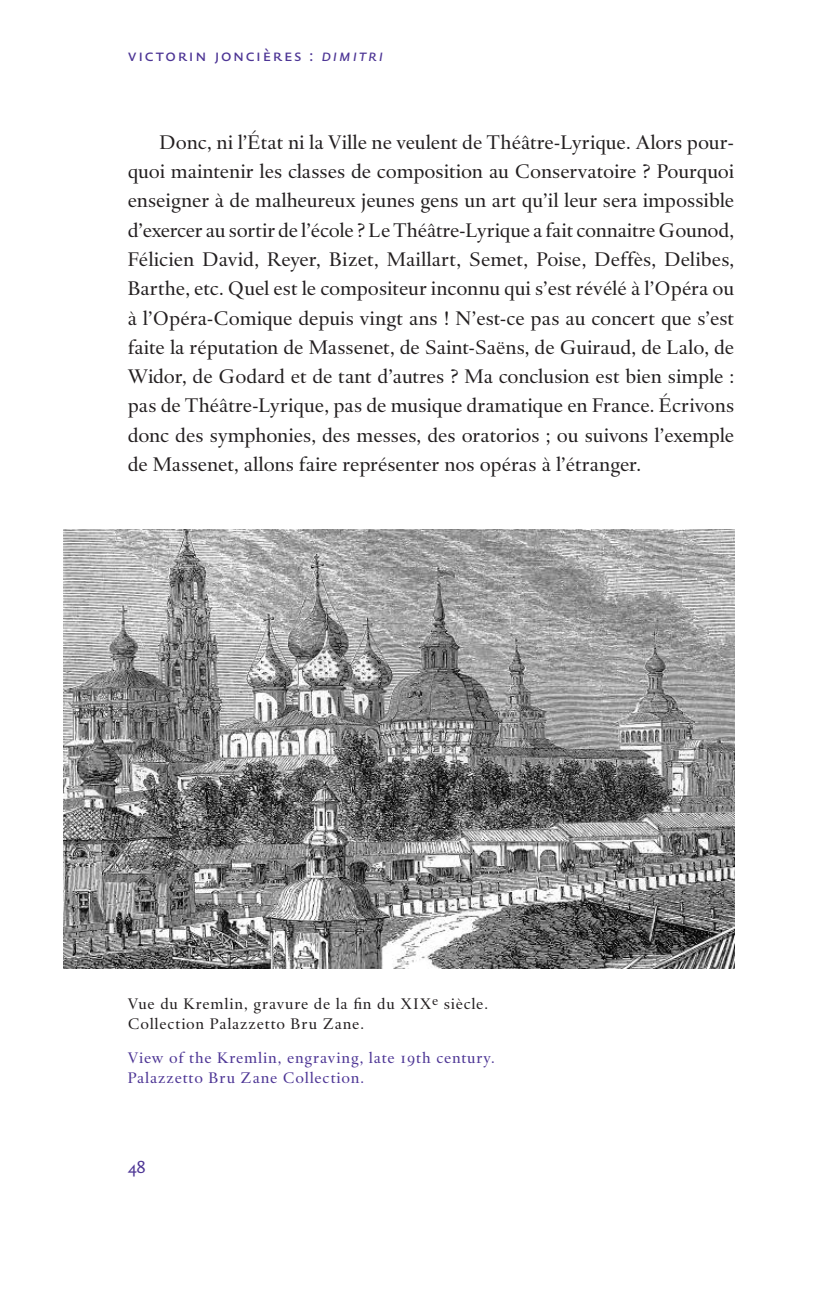
<style>
.page{position:relative;width:830px;height:1289px;background:#fff}
.page>*{position:absolute;margin:0;border:0;box-sizing:border-box;transform-origin:0 0}
.t1{font:20.25px/29.2px "DTL Haarlemmer SD";color:#231f20;text-align:justify}
.t2{font:18px "DTL Haarlemmer D Sans Caps";letter-spacing:.095em;color:#4d3595}
.t3{font:15.75px/20.2px "DTL Haarlemmer SD";letter-spacing:.05em;color:#4d3595}
.t4{font:15.75px/20.2px "DTL Haarlemmer SD";letter-spacing:.05em;color:#231f20}
.s1{font-style:italic}
</style>
<div class="page">
<img style="left:64px;top:530px;width:669px;height:438px">
<p class="t2" style="left:128px;top:44px;width:257px">victorin joncières : <span class="s1">dimitri</span></p>
<p class="t1" style="left:128px;top:127px;width:607px;text-indent:32px">Donc, ni l’État ni la Ville ne veulent de Théâtre-Lyrique. Alors pour&shy;quoi maintenir les classes de composition au Conservatoire ? Pourquoi enseigner à de malheureux jeunes gens un art qu’il leur sera impossible d’exercer au sortir de l’école ? Le Théâtre-Lyrique a fait connaitre Gounod, Félicien David, Reyer, Bizet, Maillart, Semet, Poise, Deffès, Delibes, Barthe, etc. Quel est le compositeur inconnu qui s’est révélé à l’Opéra ou à l’Opéra-Comique depuis vingt ans ! N’est-ce pas au concert que s’est faite la réputation de Massenet, de Saint-Saëns, de Guiraud, de Lalo, de Widor, de Godard et de tant d’autres ? Ma conclusion est bien simple : pas de Théâtre-Lyrique, pas de musique dramatique en France. Écrivons donc des symphonies, des messes, des oratorios ; ou suivons l’exemple de Massenet, allons faire représenter nos opéras à l’étranger.</p>
<p class="t4" style="left:128px;top:993px;width:362px">Vue du Kremlin, gravure de la fin du XIX<sup>e</sup> siècle.<br>Collection Palazzetto Bru Zane.</p>
<p class="t3" style="left:128px;top:1047px;width:368px">View of the Kremlin, engraving, late 19th century.<br>Palazzetto Bru Zane Collection.</p>
<p class="t2" style="left:128px;top:1156px;width:20px">48</p>
</div>
